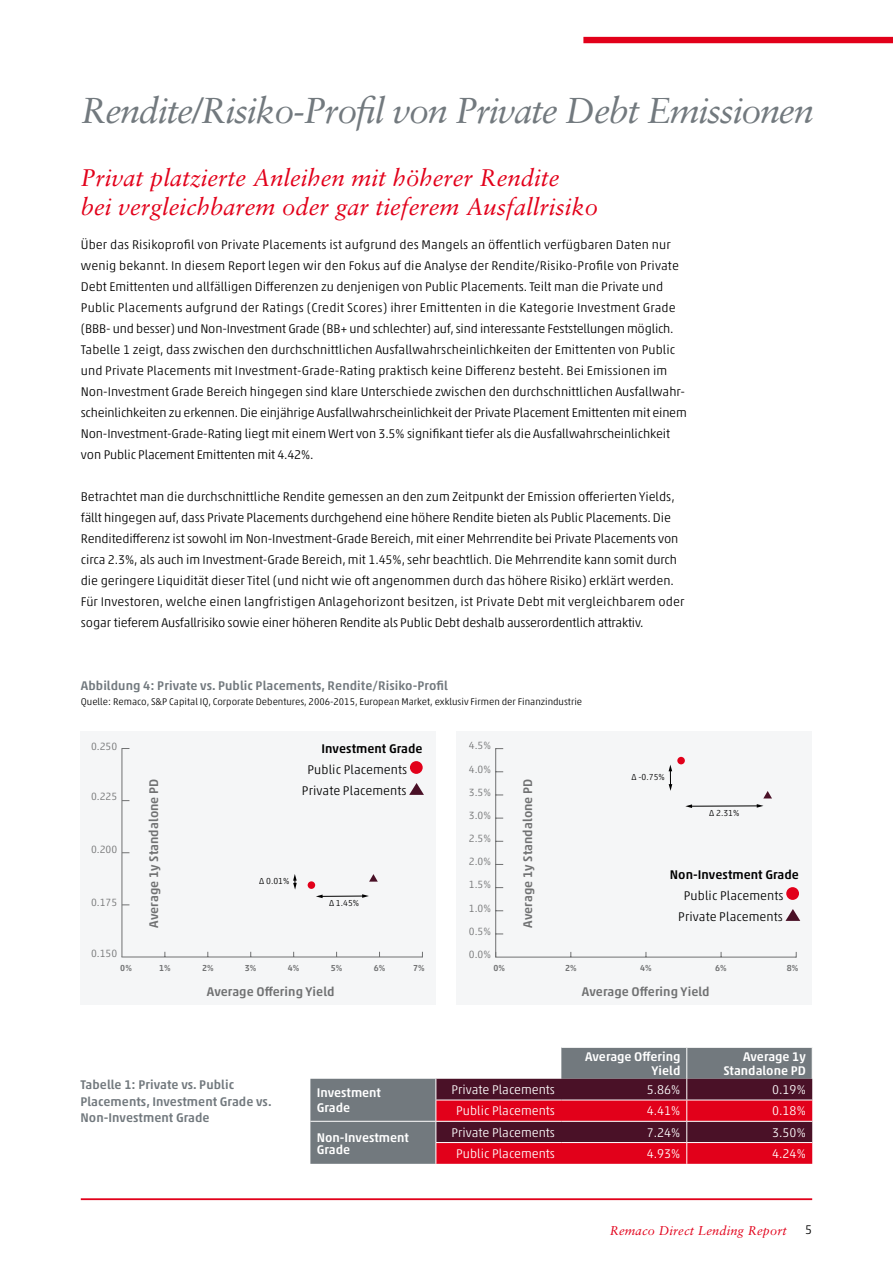
<style>
.page{position:relative;width:893px;height:1263px;background:#fff}
.page>*{position:absolute;margin:0;border:0;box-sizing:border-box;transform-origin:0 0}
.t1{font:italic 36px "Sabon";letter-spacing:-.035em;color:#72797e}
.t2{font:italic 24px/28.8px "Sabon";color:#e2001a}
.t3{font:300 12.75px/21px "Akko Pro";color:#000;text-align:center}
.t4{font:500 12.75px/16.5px "Akko Pro";letter-spacing:.005em;color:#72797e}
.t5{font:300 12.75px "Akko Pro";color:#fff}
.t6{font:500 12.75px "Akko Pro";letter-spacing:.005em;color:#707172}
.t7{font:500 12.75px/15px "Akko Pro";color:#fff;text-align:right}
.t8{font:500 12.75px "Akko Pro";letter-spacing:.005em;color:#000}
.t9{font:italic 12.75px "Sabon";letter-spacing:.01em;color:#e2001a}
.t10{font:300 10.65px "Akko Pro";color:#707172}
.t11{font:300 9.75px "Akko Pro";color:#000}
.t12{font:500 8.85px "Akko Pro";color:#707172}
.t13{font:300 8.85px "Akko Pro";color:#000}
</style>
<div class="page">
<div style="left:583px;top:37px;width:310px;height:6px;background:#e2001a"></div>
<hr style="left:81px;top:1198px;width:731px;height:2px;background:#e2001a">
<div style="left:80px;top:732px;width:355px;height:273px;background:#f5f6f7"></div>
<hr style="left:121px;top:748px;width:1px;height:209px;background:#707172">
<svg style="left:369px;top:874px;width:9px;height:8px"></svg>
<div style="left:308px;top:881px;width:7px;height:8px;background:#e2001a;border-radius:50%"></div>
<hr style="left:121px;top:956px;width:301px;height:1px;background:#707172">
<hr style="left:321px;top:896px;width:42px;height:1px;background:#000">
<svg style="left:316px;top:894px;width:7px;height:4px"></svg>
<svg style="left:362px;top:894px;width:7px;height:4px"></svg>
<svg style="left:293px;top:874px;width:4px;height:15px"></svg>
<div style="left:456px;top:732px;width:356px;height:273px;background:#f5f6f7"></div>
<svg style="left:763px;top:791px;width:9px;height:7px"></svg>
<div style="left:677px;top:757px;width:8px;height:7px;background:#e2001a;border-radius:50%"></div>
<hr style="left:495px;top:957px;width:301px;height:1px;background:#707172">
<hr style="left:495px;top:749px;width:1px;height:208px;background:#707172">
<hr style="left:691px;top:805px;width:67px;height:1px;background:#000">
<svg style="left:685px;top:804px;width:7px;height:4px"></svg>
<svg style="left:757px;top:804px;width:6px;height:4px"></svg>
<svg style="left:669px;top:765px;width:3px;height:26px"></svg>
<div style="left:786px;top:887px;width:13px;height:13px;background:#e2001a;border-radius:50%"></div>
<svg style="left:785px;top:909px;width:15px;height:12px"></svg>
<svg style="left:310px;top:1048px;width:502px;height:116px;fill:#72797e"></svg>
<hr style="left:310px;top:1121px;width:126px;height:1px;background:#fff">
<hr style="left:686px;top:1048px;width:1px;height:31px;background:#fff">
<svg style="left:436px;top:1079px;width:376px;height:85px;background:#9a1229"></svg>
<div style="left:410px;top:761px;width:13px;height:13px;background:#e2001a;border-radius:50%"></div>
<svg style="left:409px;top:783px;width:15px;height:12px"></svg>
<h1 class="t1" style="left:81px;top:89px;width:734px">Rendite/Risiko-Profil von Private Debt Emissionen</h1>
<h2 class="t2" style="left:81px;top:163px;width:519px">Privat platzierte Anleihen mit höherer Rendite<br>bei vergleichbarem oder gar tieferem Ausfallrisiko</h2>
<p class="t3" style="left:81px;top:234px;width:607px;text-align:left">Über das Risikoprofil von Private Placements ist aufgrund des Mangels an öffentlich verfügbaren Daten nur wenig bekannt. In diesem Report legen wir den Fokus auf die Analyse der Rendite/Risiko-Profile von Private Debt Emittenten und allfälligen Differenzen zu denjenigen von Public Placements. Teilt man die Private und Public Placements aufgrund der Ratings (Credit Scores) ihrer Emittenten in die Kategorie Investment Grade (BBB- und besser) und Non-Investment Grade (BB+ und schlechter) auf, sind interessante Feststellungen möglich.<br>Tabelle 1 zeigt, dass zwischen den durchschnittlichen Ausfallwahrscheinlichkeiten der Emittenten von Public und Private Placements mit Investment-Grade-Rating praktisch keine Differenz besteht. Bei Emissionen im Non-Investment Grade Bereich hingegen sind klare Unterschiede zwischen den durchschnittlichen Ausfallwahr&shy;scheinlichkeiten zu erkennen. Die einjährige Ausfallwahrscheinlichkeit der Private Placement Emittenten mit einem Non-Investment-Grade-Rating liegt mit einem Wert von 3.5% signifikant tiefer als die Ausfallwahrscheinlichkeit von Public Placement Emittenten mit 4.42%.</p>
<p class="t3" style="left:81px;top:486px;width:605px;text-align:left">Betrachtet man die durchschnittliche Rendite gemessen an den zum Zeitpunkt der Emission offerierten Yields, fällt hingegen auf, dass Private Placements durchgehend eine höhere Rendite bieten als Public Placements. Die Renditedifferenz ist sowohl im Non-Investment-Grade Bereich, mit einer Mehrrendite bei Private Placements von circa 2.3%, als auch im Investment-Grade Bereich, mit 1.45%, sehr beachtlich. Die Mehrrendite kann somit durch die geringere Liquidität dieser Titel (und nicht wie oft angenommen durch das höhere Risiko) erklärt werden.<br>Für Investoren, welche einen langfristigen Anlagehorizont besitzen, ist Private Debt mit vergleichbarem oder sogar tieferem Ausfallrisiko sowie einer höheren Rendite als Public Debt deshalb ausserordentlich attraktiv.</p>
<p class="t4" style="left:81px;top:677px;width:369px">Abbildung 4: Private vs. Public Placements, Rendite/Risiko-Profil</p>
<p class="t11" style="left:81px;top:696px;width:503px">Quelle: Remaco, S&amp;P Capital IQ, Corporate Debentures, 2006-2015, European Market, exklusiv Firmen der Finanzindustrie</p>
<p class="t8" style="left:322px;top:741px;width:103px">Investment Grade</p>
<p class="t3" style="left:302px;top:759px;width:107px">Public Placements<br>Private Placements</p>
<p class="t10" style="left:469px;top:739px;width:24px">4.5%</p>
<p class="t10" style="left:91px;top:740px;width:28px">0.250</p>
<p class="t10" style="left:469px;top:762px;width:24px">4.0%</p>
<p class="t6" style="left:146px;top:928px;width:151px;rotate:-90deg">Average 1y Standalone PD</p>
<p class="t6" style="left:520px;top:928px;width:151px;rotate:-90deg">Average 1y Standalone PD</p>
<p class="t10" style="left:469px;top:786px;width:24px">3.5%</p>
<p class="t10" style="left:91px;top:790px;width:28px">0.225</p>
<p class="t10" style="left:469px;top:809px;width:24px">3.0%</p>
<p class="t10" style="left:469px;top:832px;width:24px">2.5%</p>
<p class="t10" style="left:91px;top:843px;width:28px">0.200</p>
<p class="t10" style="left:469px;top:855px;width:24px">2.0%</p>
<p class="t13" style="left:259px;top:876px;width:32px">∆ 0.01%</p>
<p class="t10" style="left:469px;top:878px;width:24px">1.5%</p>
<p class="t10" style="left:91px;top:895px;width:28px">0.175</p>
<p class="t13" style="left:329px;top:898px;width:32px">∆ 1.45%</p>
<p class="t10" style="left:469px;top:901px;width:24px">1.0%</p>
<p class="t10" style="left:469px;top:925px;width:24px">0.5%</p>
<p class="t10" style="left:91px;top:947px;width:28px">0.150</p>
<p class="t10" style="left:469px;top:948px;width:24px">0.0%</p>
<p class="t13" style="left:632px;top:772px;width:35px">∆ -0.75%</p>
<p class="t13" style="left:709px;top:807px;width:32px">∆ 2.31%</p>
<p class="t8" style="left:670px;top:867px;width:131px">Non-Investment Grade</p>
<p class="t3" style="left:678px;top:885px;width:107px">Public Placements<br>Private Placements</p>
<p class="t12" style="left:120px;top:962px;width:13px">0%</p>
<p class="t12" style="left:159px;top:962px;width:13px">1%</p>
<p class="t12" style="left:202px;top:962px;width:13px">2%</p>
<p class="t12" style="left:245px;top:962px;width:13px">3%</p>
<p class="t12" style="left:288px;top:962px;width:13px">4%</p>
<p class="t12" style="left:331px;top:962px;width:13px">5%</p>
<p class="t12" style="left:374px;top:962px;width:13px">6%</p>
<p class="t12" style="left:413px;top:962px;width:13px">7%</p>
<p class="t6" style="left:207px;top:984px;width:129px">Average Offering Yield</p>
<p class="t12" style="left:494px;top:962px;width:13px">0%</p>
<p class="t12" style="left:565px;top:962px;width:13px">2%</p>
<p class="t12" style="left:640px;top:962px;width:13px">4%</p>
<p class="t12" style="left:715px;top:962px;width:13px">6%</p>
<p class="t12" style="left:787px;top:962px;width:13px">8%</p>
<p class="t6" style="left:582px;top:984px;width:129px">Average Offering Yield</p>
<p class="t7" style="left:585px;top:1048px;width:97px">Average Offering<br>Yield</p>
<p class="t7" style="left:723px;top:1048px;width:84px">Average 1y<br>Standalone PD</p>
<p class="t4" style="left:80px;top:1076px;width:193px">Tabelle 1: Private vs. Public<br>Placements, Investment Grade vs.<br>Non-Investment Grade</p>
<p class="t7" style="left:317px;top:1085px;width:66px;text-align:left">Investment<br>Grade</p>
<p class="t5" style="left:452px;top:1082px;width:105px">Private Placements</p>
<p class="t5" style="left:647px;top:1082px;width:35px">5.86%</p>
<p class="t5" style="left:772px;top:1082px;width:35px">0.19%</p>
<p class="t5" style="left:456px;top:1103px;width:100px">Public Placements</p>
<p class="t5" style="left:647px;top:1103px;width:35px">4.41%</p>
<p class="t5" style="left:772px;top:1103px;width:35px">0.18%</p>
<p class="t7" style="left:317px;top:1131px;width:94px;line-height:12px;text-align:left">Non-Investment<br>Grade</p>
<p class="t5" style="left:452px;top:1124px;width:105px">Private Placements</p>
<p class="t5" style="left:647px;top:1124px;width:35px">7.24%</p>
<p class="t5" style="left:772px;top:1124px;width:35px">3.50%</p>
<p class="t5" style="left:456px;top:1146px;width:100px">Public Placements</p>
<p class="t5" style="left:647px;top:1146px;width:35px">4.93%</p>
<p class="t5" style="left:772px;top:1146px;width:35px">4.24%</p>
<p class="t9" style="left:610px;top:1223px;width:178px">Remaco Direct Lending Report</p>
<p class="t3" style="left:805px;top:1219px;width:9px">5</p>
</div>
